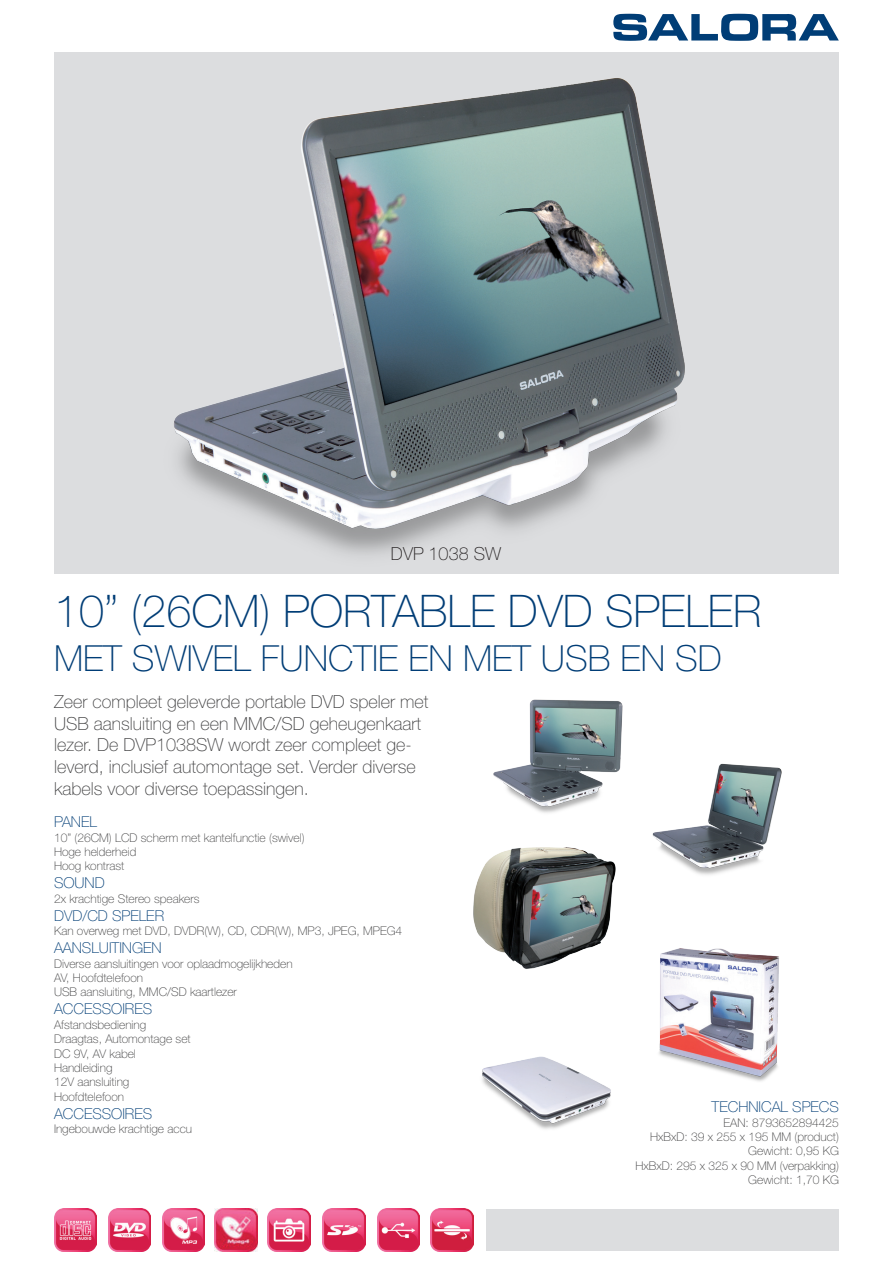
<style>
.page{position:relative;width:893px;height:1263px;background:#fff}
.page>*{position:absolute;margin:0;border:0;box-sizing:border-box;transform-origin:0 0}
.t1{font:100 45px "Helvetica Neue LT Std";color:#003d76}
.t2{font:100 36px "Helvetica Neue LT Std";color:#003d76}
.t3{font:100 18px/21.6px "Helvetica Neue LT Std";color:#3e3e3f}
.t4{font:100 18px "Helvetica Neue LT Std";color:#231f20}
.t5{font:100 15px "Helvetica Neue LT Std";color:#003d76}
.t6{font:100 12px/14.4px "Helvetica Neue LT Std";color:#3e3e3f}
</style>
<div class="page">
<div style="left:54px;top:52px;width:784px;height:522px;background:#dcdddf"></div>
<div style="left:487px;top:1209px;width:352px;height:42px;background:#dcdddf"></div>
<img style="left:108px;top:1209px;width:43px;height:42px">
<img style="left:54px;top:1209px;width:43px;height:42px">
<img style="left:268px;top:1209px;width:42px;height:42px">
<img style="left:162px;top:1209px;width:43px;height:42px">
<img style="left:215px;top:1209px;width:42px;height:42px">
<img style="left:323px;top:1209px;width:42px;height:42px">
<img style="left:377px;top:1209px;width:43px;height:42px">
<svg style="left:613px;top:14px;width:226px;height:27px"></svg>
<img style="left:431px;top:1209px;width:42px;height:42px">
<img style="left:174px;top:78px;width:511px;height:477px">
<img style="left:493px;top:699px;width:130px;height:114px">
<img style="left:652px;top:763px;width:130px;height:112px">
<img style="left:482px;top:1056px;width:129px;height:73px">
<img style="left:473px;top:847px;width:143px;height:122px">
<img style="left:659px;top:948px;width:120px;height:134px">
<h3 class="t4" style="left:391px;top:544px;width:112px">DVP 1038 SW</h3>
<h1 class="t1" style="left:54px;top:586px;width:709px">10” (26CM) PORTABLE DVD SPELER</h1>
<h2 class="t2" style="left:54px;top:637px;width:669px">MET SWIVEL FUNCTIE EN MET USB EN SD</h2>
<h3 class="t3" style="left:54px;top:691px;width:376px">Zeer compleet geleverde portable DVD speler met USB aansluiting en een MMC/SD geheugenkaart lezer. De DVP1038SW wordt zeer compleet ge&shy;leverd, inclusief automontage set. Verder diverse kabels voor diverse toepassingen.</h3>
<p class="t5" style="left:54px;top:813px;width:45px">PANEL</p>
<p class="t6" style="left:54px;top:830px;width:252px">10” (26CM) LCD scherm met kantelfunctie (swivel)<br>Hoge helderheid<br>Hoog kontrast</p>
<p class="t5" style="left:54px;top:874px;width:52px">SOUND</p>
<p class="t6" style="left:54px;top:891px;width:147px">2x krachtige Stereo speakers</p>
<p class="t5" style="left:54px;top:907px;width:112px">DVD/CD SPELER</p>
<p class="t6" style="left:54px;top:924px;width:350px">Kan overweg met DVD, DVDR(W), CD, CDR(W), MP3, JPEG, MPEG4</p>
<p class="t5" style="left:54px;top:939px;width:109px">AANSLUITINGEN</p>
<p class="t6" style="left:54px;top:956px;width:240px">Diverse aansluitingen voor oplaadmogelijkheden<br>AV, Hoofdtelefoon<br>USB aansluiting, MMC/SD kaartlezer</p>
<p class="t5" style="left:54px;top:1000px;width:100px">ACCESSOIRES</p>
<p class="t6" style="left:54px;top:1017px;width:138px">Afstandsbediening<br>Draagtas, Automontage set<br>DC 9V, AV kabel<br>Handleiding<br>12V aansluiting<br>Hoofdtelefoon</p>
<p class="t5" style="left:54px;top:1105px;width:100px">ACCESSOIRES</p>
<p class="t6" style="left:54px;top:1122px;width:140px">Ingebouwde krachtige accu</p>
<p class="t5" style="left:712px;top:1098px;width:129px">TECHNICAL SPECS</p>
<p class="t6" style="left:635px;top:1115px;width:205px;text-align:right">EAN: 8793652894425<br>HxBxD: 39 x 255 x 195 MM (product)<br>Gewicht: 0,95 KG<br>HxBxD: 295 x 325 x 90 MM (verpakking)<br>Gewicht: 1,70 KG</p>
</div>
